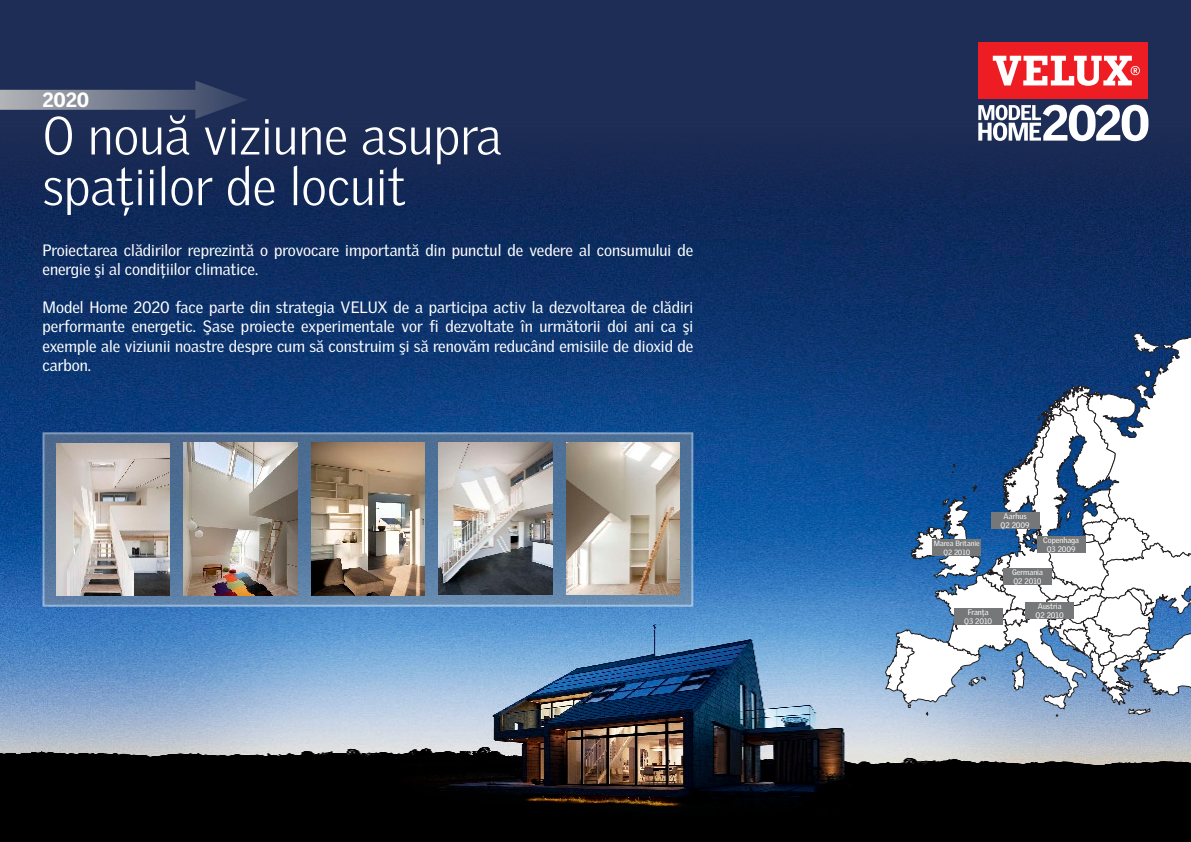
<style>
.page{position:relative;width:1191px;height:842px;background:#fff}
.page>*{position:absolute;margin:0;border:0;box-sizing:border-box;transform-origin:0 0}
.t1{font:300 52.1px/50.7px "Velux Gothic";color:#fff}
.t2{font:900 20px "Velux Gothic";color:#fff}
.t3{font:16px/19.2px "Velux Gothic";color:#fff}
.t4{font:7.8px/9.4px "Velux Gothic";color:#fff;text-align:center}
.t5{font:7.4px/8.9px "Velux Gothic";color:#fff;text-align:center}
</style>
<div class="page">
<img style="left:0;top:216px;width:1191px;height:626px">
<svg style="left:885px;top:332px;width:306px;height:406px"></svg>
<div style="left:932px;top:539px;width:49px;height:17px;background:#767778"></div>
<div style="left:990px;top:512px;width:49px;height:16px;background:#767778"></div>
<div style="left:1036px;top:536px;width:49px;height:17px;background:#767778"></div>
<div style="left:1003px;top:568px;width:49px;height:17px;background:#767778"></div>
<div style="left:954px;top:608px;width:48px;height:16px;background:#767778"></div>
<div style="left:1025px;top:602px;width:49px;height:17px;background:#767778"></div>
<div style="left:0;top:0;width:1191px;height:216px;background:#1e2d55"></div>
<svg style="left:0;top:90px;width:195px;height:20px;background:#7e8594"></svg>
<svg style="left:195px;top:81px;width:52px;height:38px"></svg>
<div style="left:978px;top:43px;width:169px;height:56px;background:#ee1d23"></div>
<svg style="left:992px;top:56px;width:147px;height:30px"></svg>
<svg style="left:978px;top:105px;width:170px;height:36px"></svg>
<svg style="left:43px;top:432px;width:650px;height:175px;background:#5c7ea5"></svg>
<img style="left:56px;top:443px;width:113px;height:153px">
<img style="left:439px;top:442px;width:113px;height:153px">
<img style="left:566px;top:442px;width:114px;height:153px">
<img style="left:184px;top:442px;width:113px;height:154px">
<img style="left:311px;top:442px;width:113px;height:154px">
<p class="t2" style="left:43px;top:87px;width:48px">2020</p>
<h1 class="t1" style="left:43px;top:110px;width:461px">O nouă viziune asupra spaţiilor de locuit</h1>
<p class="t3" style="left:43px;top:240px;width:652px">Proiectarea clădirilor reprezintă o provocare importantă din punctul de vedere al consumului de energie şi al condiţiilor climatice.</p>
<p class="t3" style="left:43px;top:298px;width:652px;text-align:justify">Model Home 2020 face parte din strategia VELUX de a participa activ la dezvoltarea de clădiri performante energetic. Şase proiecte experimentale vor fi dezvoltate în următorii doi ani ca şi exemple ale viziunii noastre despre cum să construim şi să renovăm reducând emisiile de dioxid de carbon.</p>
<p class="t5" style="left:934px;top:539px;width:47px">Marea Britanie<br>Q2 2010</p>
<p class="t4" style="left:1000px;top:511px;width:31px">Aarhus<br>Q2 2009</p>
<p class="t4" style="left:1043px;top:535px;width:37px">Copenhaga<br>Q3 2009</p>
<p class="t4" style="left:1012px;top:567px;width:32px;text-align:left">Germania<br>Q2 2010</p>
<p class="t4" style="left:964px;top:607px;width:30px">Franţa<br>Q3 2010</p>
<p class="t4" style="left:1035px;top:601px;width:30px;text-align:left">Austria<br>Q2 2010</p>
</div>
